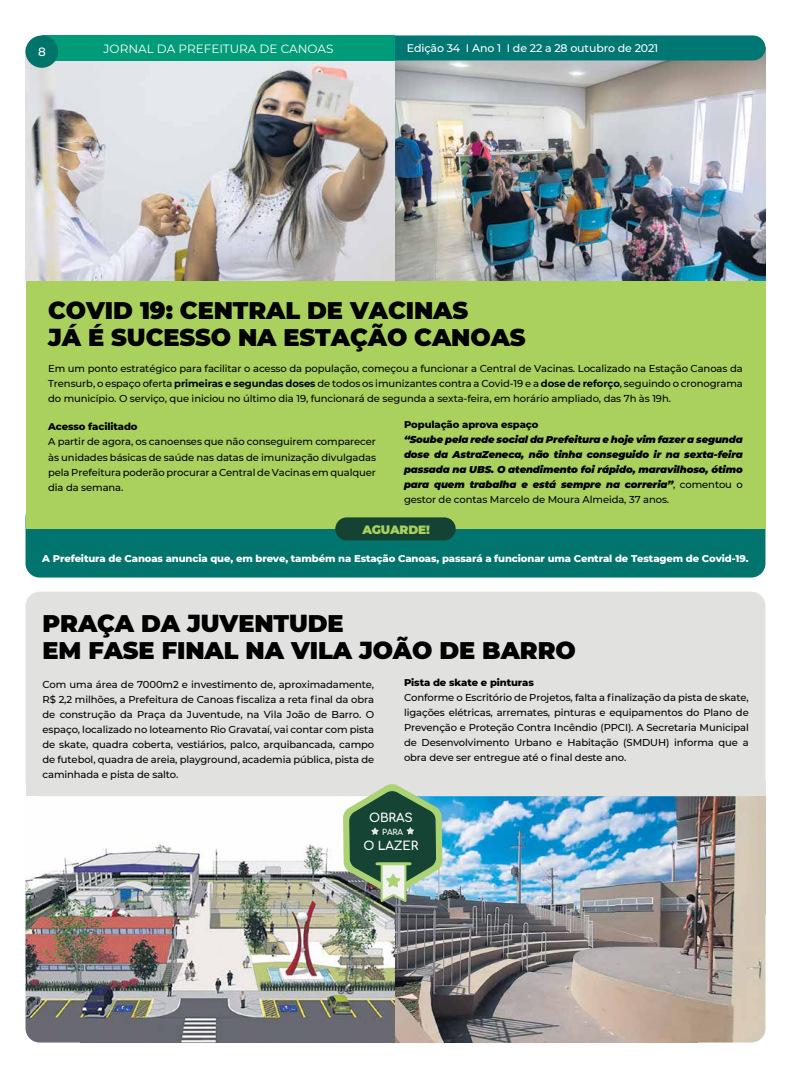
<style>
.page{position:relative;width:791px;height:1078px;background:#fff}
.page>*{position:absolute;margin:0;border:0;box-sizing:border-box;transform-origin:0 0}
.t1{font:900 24px/27px "Montserrat";letter-spacing:-.005em;color:#000}
.t2{font:12px "Montserrat";color:#fff}
.t3{font:700 12px "Comfortaa";letter-spacing:-.01em;color:#fff}
.t4{font:900 12px "Montserrat";letter-spacing:-.01em;color:#aad15e}
.t5{font:500 12px "Montserrat";color:#fff}
.t6{font:500 11px "Montserrat";letter-spacing:-.01em;color:#fff}
.t7{font:500 10px/15px "Montserrat";letter-spacing:-.01em;color:#000;text-align:justify}
.t8{font:italic 900 10px/15px "Montserrat";letter-spacing:-.01em;color:#000;text-align:justify}
.t9{font:800 10px "Montserrat";letter-spacing:-.01em;color:#fff}
.t10{font:800 10px "Montserrat";letter-spacing:-.01em;color:#000}
.t11{font:700 8px "Comfortaa";color:#fff}
.s1{font-weight:700}
.s2{font-weight:500;font-style:normal}
</style>
<div class="page">
<div style="left:26px;top:503px;width:739px;height:74px;background:#00746d;border-radius:14px"></div>
<div style="left:26px;top:108px;width:739px;height:420px;background:#aad15e"></div>
<img style="left:26px;top:56px;width:369px;height:225px">
<img style="left:395px;top:60px;width:370px;height:221px">
<img style="left:26px;top:857px;width:54px;height:185px">
<img style="left:80px;top:842px;width:535px;height:200px">
<img style="left:437px;top:796px;width:178px;height:117px">
<img style="left:615px;top:796px;width:150px;height:246px">
<div style="left:26px;top:591px;width:739px;height:205px;background:#e1e1e0;border-radius:14px"></div>
<div style="left:335px;top:517px;width:121px;height:23px;background:#154333;border-radius:11px"></div>
<div style="left:26px;top:781px;width:739px;height:15px;background:#e1e1e0"></div>
<img style="left:349px;top:904px;width:88px;height:132px">
<img style="left:341px;top:784px;width:103px;height:120px">
<div style="left:395px;top:35px;width:370px;height:25px;background:#007772"></div>
<div style="left:42px;top:35px;width:353px;height:25px;background:#009b79"></div>
<div style="left:26px;top:35px;width:32px;height:33px;background:#00746b;border-radius:50%"></div>
<p class="t5" style="left:38px;top:44px;width:9px">8</p>
<p class="t2" style="left:104px;top:40px;width:231px">JORNAL DA PREFEITURA DE CANOAS</p>
<p class="t6" style="left:407px;top:40px;width:253px">Edição 34 I Ano 1 I de 22 a 28 outubro de 2021</p>
<h1 class="t1" style="left:48px;top:295px;width:479px">COVID 19: CENTRAL DE VACINAS<br>JÁ É SUCESSO NA ESTAÇÃO CANOAS</h1>
<p class="t7" style="left:48px;top:361px;width:696px">Em um ponto estratégico para facilitar o acesso da população, começou a funcionar a Central de Vacinas. Localizado na Estação Canoas da Trensurb, o espaço oferta <span class="s1">primeiras e segundas doses</span> de todos os imunizantes contra a Covid-19 e a <span class="s1">dose de reforço</span>, seguindo o cronograma do município. O serviço, que iniciou no último dia 19, funcionará de segunda a sexta-feira, em horário ampliado, das 7h às 19h.</p>
<p class="t10" style="left:48px;top:419px;width:91px">Acesso facilitado</p>
<p class="t7" style="left:48px;top:434px;width:329px">A partir de agora, os canoenses que não conseguirem comparecer às unidades básicas de saúde nas datas de imunização divulgadas pela Prefeitura poderão procurar a Central de Vacinas em qualquer dia da semana.</p>
<p class="t10" style="left:404px;top:417px;width:136px">População aprova espaço</p>
<p class="t8" style="left:404px;top:431px;width:340px">“Soube pela rede social da Prefeitura e hoje vim fazer a segunda dose da AstraZeneca, não tinha conseguido ir na sexta-feira passada na UBS. O atendimento foi rápido, maravilhoso, ótimo para quem trabalha e está sempre na correria”<span class="s2">, comentou o gestor de contas Marcelo de Moura Almeida, 37 anos.</span></p>
<p class="t4" style="left:362px;top:520px;width:69px">AGUARDE!</p>
<p class="t9" style="left:42px;top:551px;width:708px">A Prefeitura de Canoas anuncia que, em breve, também na Estação Canoas, passará a funcionar uma Central de Testagem de Covid-19.</p>
<h1 class="t1" style="left:43px;top:608px;width:535px">PRAÇA DA JUVENTUDE<br>EM FASE FINAL NA VILA JOÃO DE BARRO</h1>
<p class="t7" style="left:43px;top:676px;width:333px">Com uma área de 7000m2 e investimento de, aproximadamente, R$ 2,2 milhões, a Prefeitura de Canoas fiscaliza a reta final da obra de construção da Praça da Juventude, na Vila João de Barro. O espaço, localizado no loteamento Rio Gravataí, vai contar com pista de skate, quadra coberta, vestiários, palco, arquibancada, campo de futebol, quadra de areia, playground, academia pública, pista de caminhada e pista de salto.</p>
<p class="t10" style="left:404px;top:674px;width:131px">Pista de skate e pinturas</p>
<p class="t7" style="left:404px;top:689px;width:346px">Conforme o Escritório de Projetos, falta a finalização da pista de skate, ligações elétricas, arremates, pinturas e equipamentos do Plano de Prevenção e Proteção Contra Incêndio (PPCI). A Secretaria Municipal de Desenvolvimento Urbano e Habitação (SMDUH) informa que a obra deve ser entregue até o final deste ano.</p>
<p class="t3" style="left:369px;top:806px;width:45px">OBRAS</p>
<p class="t11" style="left:382px;top:824px;width:23px">PARA</p>
<p class="t3" style="left:363px;top:834px;width:56px">O LAZER</p>
</div>
